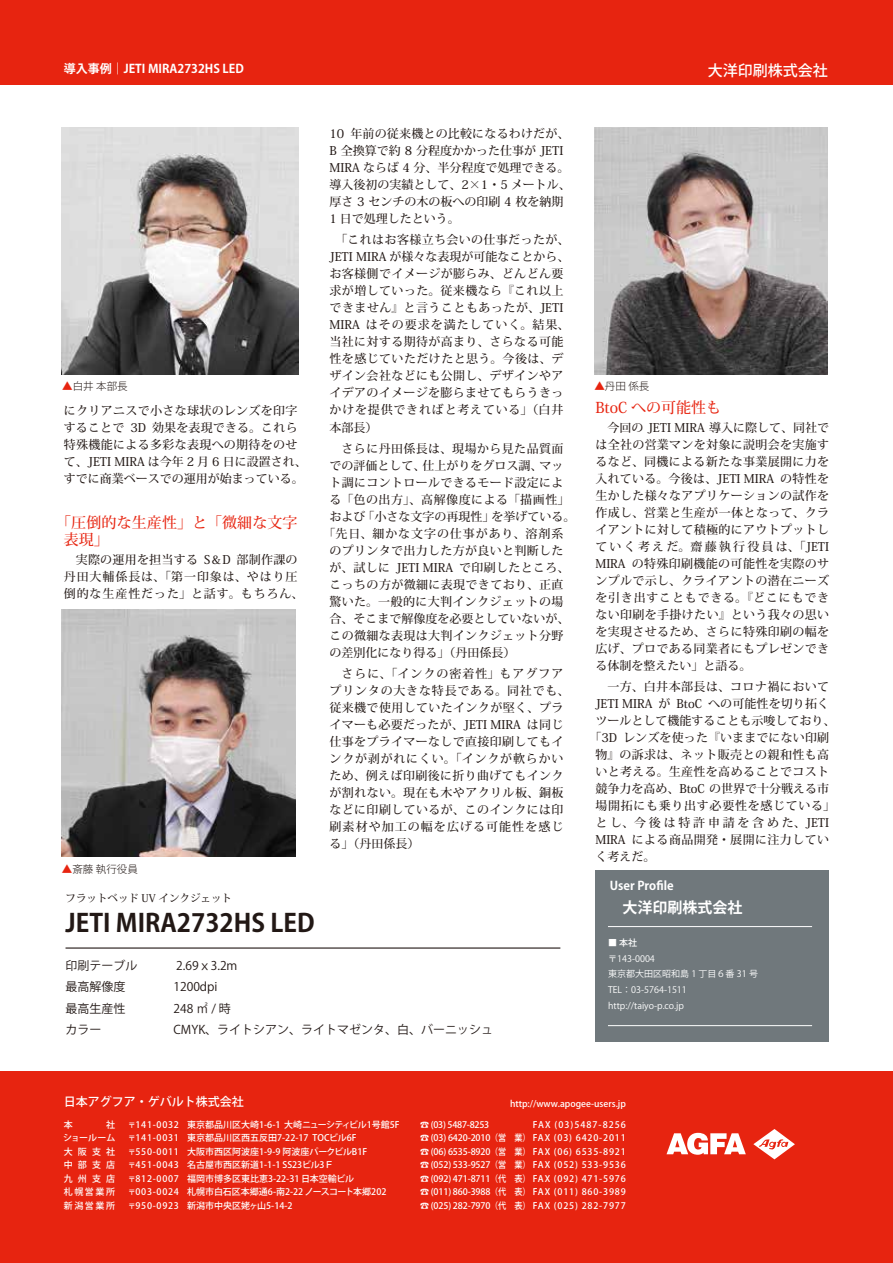
<style>
.page{position:relative;width:893px;height:1263px;background:#fff}
.page>*{position:absolute;margin:0;border:0;box-sizing:border-box;transform-origin:0 0}
.t1{font:700 24.9px "Koz Go Pr 6 N";color:#221815}
.t2{font:500 15px/17px "Koz Min Pro";letter-spacing:.01em;color:#e72410}
.t3{font:500 15px "Koz Go Pro";color:#fff}
.t4{font:700 15px "Koz Go Pr 6 N";color:#fff}
.t5{font:500 12px/17px "Koz Min Pro";letter-spacing:.025em;color:#221815}
.t6{font:500 12px/17px "Koz Min Pro";color:#221815}
.t7{font:12px/21.3px "Koz Go Pro";color:#221815}
.t8{font:500 12px/17px "Koz Min Pro";letter-spacing:.075em;color:#221815}
.t9{font:700 12px "Koz Go Pr 6 N";color:#fff}
.t10{font:500 12px "Koz Min Pro";letter-spacing:.005em;color:#221815}
.t11{font:500 12px "Koz Min Pro";letter-spacing:.045em;color:#221815}
.t12{font:500 12px "Koz Min Pro";letter-spacing:.06em;color:#221815}
.t13{font:500 12px "Koz Min Pro";letter-spacing:.23em;color:#221815}
.t14{font:500 12px "Koz Go Pro";color:#fff}
.t15{font:300 10.5px "Koz Go Pro";color:#221815}
.t16{font:500 10.5px "Koz Min Pro";color:#221815}
.t17{font:500 9px/13.5px "Koz Go Pro";color:#fff;text-align:justify}
.t18{font:500 9px/13.5px "Koz Go Pro";letter-spacing:.06em;color:#fff}
.t19{font:9px/15.8px "Koz Go Pro";color:#fff}
.t20{font:500 9px "Koz Go Pro";letter-spacing:.11em;color:#fff}
.s1{color:#e72410}
.s2{font-size:7.5px}
</style>
<div class="page">
<div style="left:0;top:1071px;width:893px;height:192px;background:#e72410"></div>
<svg style="left:666px;top:1133px;width:80px;height:22px"></svg>
<svg style="left:753px;top:1129px;width:42px;height:30px"></svg>
<div style="left:0;top:0;width:893px;height:85px;background:#e72410"></div>
<div style="left:595px;top:870px;width:234px;height:172px;background:#70787c"></div>
<hr style="left:608px;top:1025px;width:204px;height:1px;background:#fff">
<hr style="left:608px;top:926px;width:204px;height:1px;background:#fff">
<hr style="left:66px;top:947px;width:494px;height:1px;background:#221815">
<img style="left:62px;top:128px;width:236px;height:246px">
<img style="left:594px;top:128px;width:233px;height:246px">
<img style="left:62px;top:610px;width:234px;height:246px">
<p class="t9" style="left:64px;top:62px;width:182px">導入事例｜JETI MIRA2732HS LED</p>
<p class="t3" style="left:708px;top:61px;width:121px">大洋印刷株式会社</p>
<p class="t15" style="left:62px;top:379px;width:67px"><span class="s1">▲</span>白井本部長</p>
<p class="t5" style="left:64px;top:402px;width:244px">にクリアニスで小さな球状のレンズを印字することで 3D 効果を表現できる。これら特殊機能による多彩な表現への期待をのせて、JETI MIRA は今年 2 月 6 日に設置され、すでに商業ベースでの運用が始まっている。</p>
<p class="t2" style="left:64px;top:514px;width:235px;text-indent:-8px">「圧倒的な生産性」と「微細な文字表現」</p>
<p class="t8" style="left:64px;top:551px;width:241px">　実際の運用を担当する S＆D 部制作課の丹田大輔係長は、「第一印象は、やはり圧倒的な生産性だった」と話す。もちろん、</p>
<p class="t15" style="left:62px;top:862px;width:78px"><span class="s1">▲</span>斎藤執行役員</p>
<p class="t6" style="left:329px;top:125px;width:243px">10 年前の従来機との比較になるわけだが、<br>B 全換算で約 8 分程度かかった仕事が JETI<br>MIRA ならば 4 分、半分程度で処理できる。導入後初の実績として、2×1・5 メートル、厚さ 3 センチの木の板への印刷 4 枚を納期<br>1 日で処理したという。</p>
<p class="t5" style="left:330px;top:231px;width:242px">　「これはお客様立ち会いの仕事だったが、<br>JETI MIRA が様々な表現が可能なことから、お客様側でイメージが膨らみ、どんどん要求が増していった。従来機なら『これ以上できません』と言うこともあったが、JETI<br>MIRA はその要求を満たしていく。結果、当社に対する期待が高まり、さらなる可能性を感じていただけたと思う。今後は、デザイン会社などにも公開し、デザインやアイデアのイメージを膨らませてもらうきっかけを提供できればと考えている」（白井本部長）</p>
<p class="t5" style="left:330px;top:439px;width:235px">　さらに丹田係長は、現場から見た品質面</p>
<p class="t6" style="left:330px;top:456px;width:235px">での評価として、仕上がりをグロス調、マッ</p>
<p class="t5" style="left:330px;top:473px;width:235px">ト調にコントロールできるモード設定によ</p>
<p class="t11" style="left:330px;top:491px;width:241px">る「色の出方」、高解像度による「描画性」</p>
<p class="t6" style="left:330px;top:507px;width:247px">および「小さな文字の再現性」を挙げている。</p>
<p class="t8" style="left:324px;top:524px;width:241px">「先日、細かな文字の仕事があり、溶剤系</p>
<p class="t5" style="left:330px;top:541px;width:235px">のプリンタで出力した方が良いと判断した</p>
<p class="t5" style="left:330px;top:558px;width:241px">が、試しに JETI MIRA で印刷したところ、</p>
<p class="t5" style="left:330px;top:575px;width:235px">こっちの方が微細に表現できており、正直</p>
<p class="t5" style="left:330px;top:592px;width:235px">驚いた。一般的に大判インクジェットの場</p>
<p class="t6" style="left:330px;top:609px;width:241px">合、そこまで解像度を必要としていないが、</p>
<p class="t5" style="left:330px;top:626px;width:235px">この微細な表現は大判インクジェット分野</p>
<p class="t6" style="left:330px;top:643px;width:187px">の差別化になり得る」（丹田係長）</p>
<p class="t5" style="left:330px;top:665px;width:241px">　さらに、「インクの密着性」もアグフアプリンタの大きな特長である。同社でも、従来機で使用していたインクが堅く、プライマーも必要だったが、JETI MIRA は同じ仕事をプライマーなしで直接印刷してもインクが剥がれにくい。「インクが軟らかいため、例えば印刷後に折り曲げてもインクが割れない。現在も木やアクリル板、銅板などに印刷しているが、このインクには印刷素材や加工の幅を広げる可能性を感じる」（丹田係長）</p>
<p class="t16" style="left:66px;top:890px;width:168px">フラットベッド UV インクジェット</p>
<h1 class="t1" style="left:66px;top:909px;width:251px">JETI MIRA2732HS LED</h1>
<p class="t7" style="left:66px;top:955px;width:429px">印刷テーブル　　　 2.69ｘ3.2m<br>最高解像度　　　　1200dpi<br>最高生産性　　　　248 ㎡ / 時<br>カラー　　　　　　CMYK、ライトシアン、ライトマゼンタ、白、バーニッシュ</p>
<p class="t15" style="left:594px;top:379px;width:57px"><span class="s1">▲</span>丹田係長</p>
<p class="t2" style="left:595px;top:399px;width:127px">BtoC への可能性も</p>
<p class="t5" style="left:595px;top:419px;width:235px;text-align:justify">　今回の JETI MIRA 導入に際して、同社では全社の営業マンを対象に説明会を実施するなど、同機による新たな事業展開に力を入れている。今後は、JETI MIRA の特性を生かした様々なアプリケーションの試作を作成し、営業と生産が一体となって、クライアントに対して積極的にアウトプットしていく考えだ。齋藤執行役員は、「JETI MIRA の特殊印刷機能の可能性を実際のサンプルで示し、クライアントの潜在ニーズを引き出すこともできる。『どこにもできない印刷を手掛けたい』という我々の思いを実現させるため、さらに特殊印刷の幅を広げ、プロである同業者にもプレゼンできる体制を整えたい」と語る。</p>
<p class="t5" style="left:595px;top:678px;width:235px">　一方、白井本部長は、コロナ禍において</p>
<p class="t10" style="left:595px;top:695px;width:235px">JETI MIRA が BtoC への可能性を切り拓く</p>
<p class="t6" style="left:595px;top:712px;width:241px">ツールとして機能することも示唆しており、</p>
<p class="t5" style="left:589px;top:729px;width:241px">「3D レンズを使った『いままでにない印刷</p>
<p class="t5" style="left:595px;top:746px;width:235px">物』の訴求は、ネット販売との親和性も高</p>
<p class="t5" style="left:595px;top:763px;width:235px">いと考える。生産性を高めることでコスト</p>
<p class="t6" style="left:595px;top:780px;width:235px">競争力を高め、BtoC の世界で十分戦える市</p>
<p class="t12" style="left:595px;top:797px;width:241px">場開拓にも乗り出す必要性を感じている」</p>
<p class="t13" style="left:595px;top:814px;width:235px">とし、今後は特許申請を含めた、JETI</p>
<p class="t5" style="left:595px;top:831px;width:235px">MIRA による商品開発・展開に注力してい</p>
<p class="t5" style="left:595px;top:848px;width:61px">く考えだ。</p>
<p class="t9" style="left:610px;top:879px;width:65px">User Profile</p>
<p class="t4" style="left:622px;top:899px;width:121px">大洋印刷株式会社</p>
<p class="t17" style="left:608px;top:936px;width:31px">■ 本社</p>
<p class="t19" style="left:608px;top:951px;width:151px">〒143-0004<br>東京都大田区昭和島 1 丁目６番 31 号<br>TEL：03-5764-1511 http://taiyo-p.co.jp</p>
<p class="t14" style="left:64px;top:1094px;width:181px">日本アグフア・ゲバルト株式会社</p>
<p class="t17" style="left:510px;top:1097px;width:117px">http://www.apogee-users.jp</p>
<p class="t17" style="left:64px;top:1118px;width:10px">本</p>
<p class="t17" style="left:187px;top:1118px;width:214px;text-align:left">東京都品川区大崎1-6-1 大崎ニューシティビル1号館5F東京都品川区西五反田7-22-17 TOCビル6F<br>大阪市西区阿波座1-9-9 阿波座パークビルB1F<br>名古屋市西区新道1-1-1 SS23ビル3Ｆ<br>福岡市博多区東比恵3-22-31 日本空輸ビル<br>札幌市白石区本郷通6-南2-22 ノースコート本郷202<br>新潟市中央区姥ヶ山5-14-2</p>
<p class="t17" style="left:63px;top:1118px;width:54px;text-indent:43px">社ショールーム大 阪 支 社中部支店九州支店札幌営業所新潟営業所</p>
<p class="t17" style="left:128px;top:1118px;width:52px"><span class="s2">〒</span>141-0032<span class="s2">〒</span>141-0031<span class="s2">〒</span>550-0011<span class="s2">〒</span>451-0043<span class="s2">〒</span>812-0007<span class="s2">〒</span>003-0024<span class="s2">〒</span>950-0923</p>
<p class="t18" style="left:420px;top:1118px;width:207px">☎ (03) 5487-8253<br>☎ (03) 6420-2010（営 業） FAX (03) 6420-2011 ☎ (06) 6535-8920（営 業） FAX (06) 6535-8921 ☎ (052) 533-9527（営 業） FAX (052) 533-9536 ☎ (092) 471-8711（代 表） FAX (092) 471-5976 ☎ (011) 860-3988（代 表） FAX (011) 860-3989 ☎ (025) 282-7970（代 表） FAX (025) 282-7977</p>
<p class="t20" style="left:533px;top:1119px;width:95px">FAX (03)5487-8256</p>
</div>
